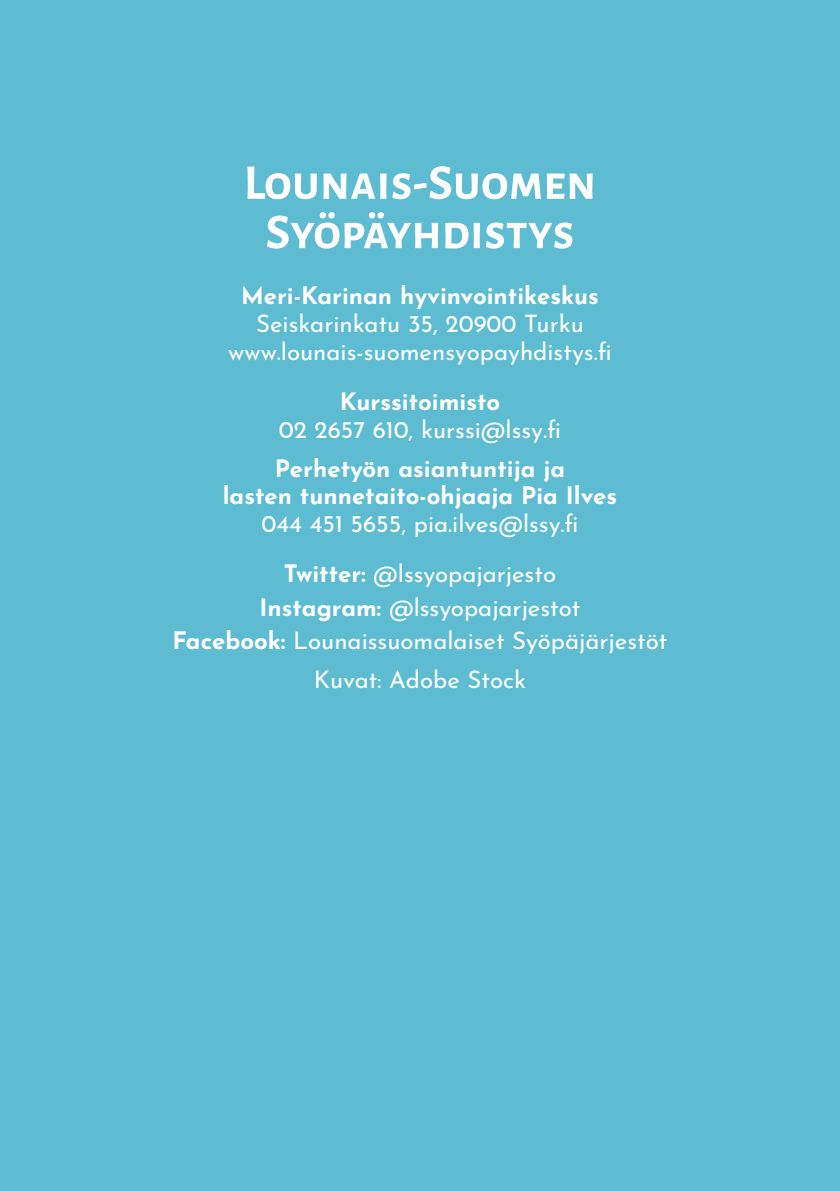
<style>
.page{position:relative;width:840px;height:1191px;background:#fff}
.page>*{position:absolute;margin:0;border:0;box-sizing:border-box;transform-origin:0 0}
.t1{font:700 50px "Alegreya Sans SC";color:#fff}
.t2{font:24px "Josefin Sans";color:#fff}
.t3{font:700 24px "Josefin Sans";color:#fff}
.s1{font-weight:700}
</style>
<div class="page">
<div style="left:0;top:0;width:839px;height:1191px;background:#5dbcd2"></div>
<p class="t1" style="left:244px;top:146px;width:354px">Lounais-Suomen</p>
<p class="t1" style="left:265px;top:195px;width:310px">Syöpäyhdistys</p>
<p class="t3" style="left:241px;top:278px;width:359px">Meri-Karinan hyvinvointikeskus</p>
<p class="t2" style="left:256px;top:305px;width:329px">Seiskarinkatu 35, 20900 Turku</p>
<p class="t2" style="left:228px;top:333px;width:384px">www.lounais-suomensyopayhdistys.fi</p>
<p class="t3" style="left:339px;top:383px;width:162px">Kurssitoimisto</p>
<p class="t2" style="left:279px;top:411px;width:283px">02 2657 610, kurssi@lssy.fi</p>
<p class="t3" style="left:274px;top:450px;width:292px">Perhetyön asiantuntija ja</p>
<p class="t3" style="left:223px;top:478px;width:395px">lasten tunnetaito-ohjaaja Pia Ilves</p>
<p class="t2" style="left:261px;top:505px;width:318px">044 451 5655, pia.ilves@lssy.fi</p>
<p class="t2" style="left:284px;top:556px;width:273px"><span class="s1">Twitter:</span> @lssyopajarjesto</p>
<p class="t2" style="left:259px;top:589px;width:322px"><span class="s1">Instagram:</span> @lssyopajarjestot</p>
<p class="t2" style="left:172px;top:623px;width:496px"><span class="s1">Facebook:</span> Lounaissuomalaiset Syöpäjärjestöt</p>
<p class="t2" style="left:313px;top:662px;width:214px">Kuvat: Adobe Stock</p>
</div>
